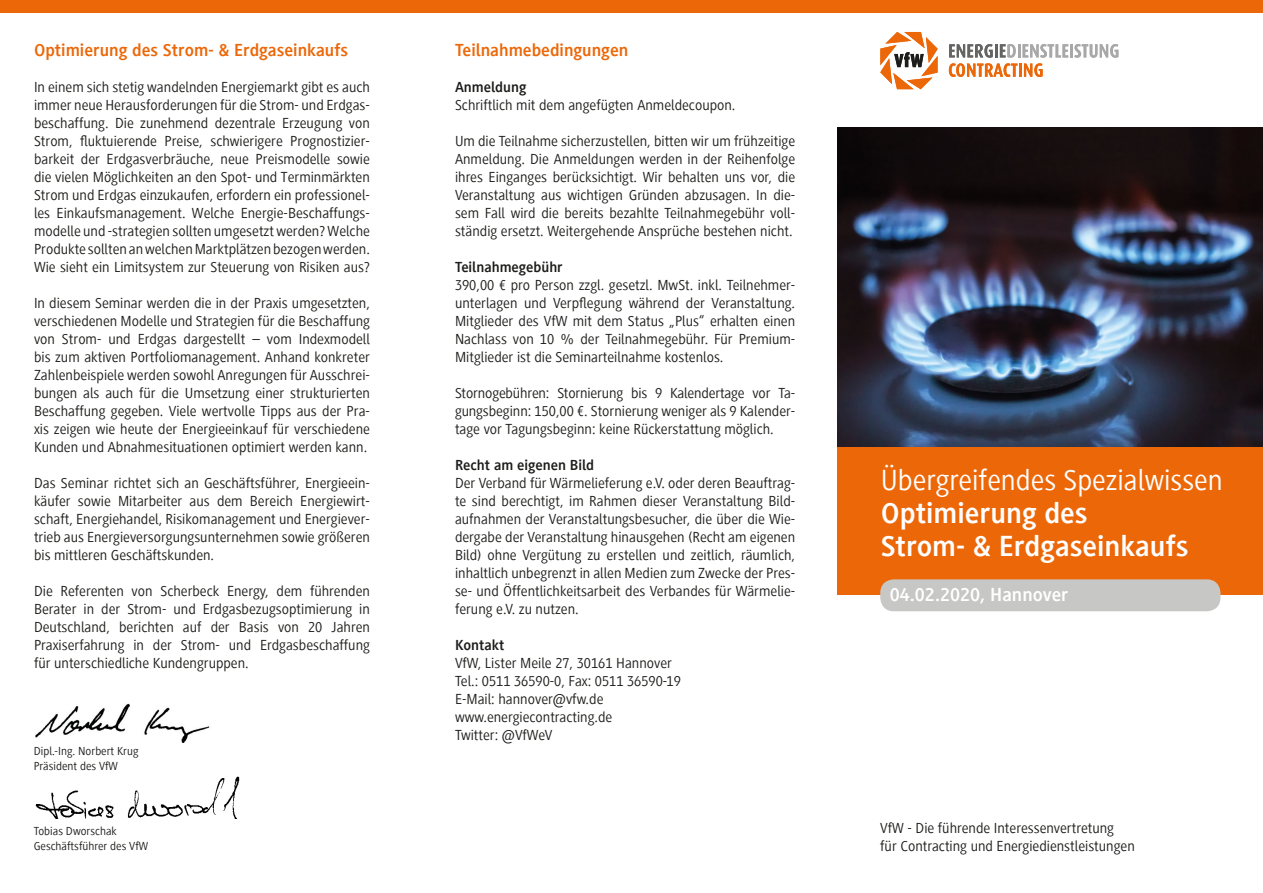
<style>
.page{position:relative;width:1263px;height:893px;background:#fff}
.page>*{position:absolute;margin:0;border:0;box-sizing:border-box;transform-origin:0 0}
.t1{font:700 30px/33px "Generis Sans Com";color:#fff}
.t2{font:30px "Generis Sans Com";color:#fff}
.t3{font:700 19.5px "Generis Sans Com";color:#fff}
.t4{font:700 18px "Generis Sans Com";color:#ec6708}
.t5{font:15px/18px "Generis Sans Com";color:#1d1d1b;text-align:justify}
.t6{font:700 15px "Generis Sans Com";color:#1d1d1b}
.t7{font:12px/15px "Generis Sans Com";color:#1d1d1b}
</style>
<div class="page">
<div style="left:400px;top:0;width:450px;height:13px;background:#ec6708"></div>
<div style="left:0;top:0;width:432px;height:13px;background:#ec6708"></div>
<div style="left:825px;top:0;width:438px;height:13px;background:#ec6708"></div>
<div style="left:838px;top:446px;width:425px;height:149px;background:#ec6708"></div>
<svg style="left:880px;top:32px;width:58px;height:57px"></svg>
<svg style="left:949px;top:44px;width:169px;height:33px"></svg>
<div style="left:880px;top:579px;width:340px;height:32px;background:#c7c7c6;border-radius:14px"></div>
<img style="left:838px;top:128px;width:425px;height:318px">
<img style="left:35px;top:776px;width:205px;height:43px">
<img style="left:35px;top:703px;width:175px;height:39px">
<p class="t4" style="left:34px;top:40px;width:316px">Optimierung des Strom- &amp; Erdgaseinkaufs</p>
<p class="t5" style="left:34px;top:78px;width:337px">In einem sich stetig wandelnden Energiemarkt gibt es auch immer neue Herausforderungen für die Strom- und Erdgas&shy;beschaffung. Die zunehmend dezentrale Erzeugung von Strom, fluktuierende Preise, schwierigere Prognostizier&shy;barkeit der Erdgasverbräuche, neue Preismodelle sowie die vielen Möglichkeiten an den Spot- und Terminmärkten Strom und Erdgas einzukaufen, erfordern ein professionel&shy;les Einkaufsmanagement. Welche Energie-Beschaffungs&shy;modelle und -strategien sollten umgesetzt werden? Welche Produkte sollten an welchen Marktplätzen bezogen werden.<br>Wie sieht ein Limitsystem zur Steuerung von Risiken aus?</p>
<p class="t5" style="left:34px;top:294px;width:337px">In diesem Seminar werden die in der Praxis umgesetzten, verschiedenen Modelle und Strategien für die Beschaffung von Strom- und Erdgas dargestellt – vom Indexmodell bis zum aktiven Portfoliomanagement. Anhand konkreter Zahlenbeispiele werden sowohl Anregungen für Ausschrei&shy;bungen als auch für die Umsetzung einer strukturierten Beschaffung gegeben. Viele wertvolle Tipps aus der Pra&shy;xis zeigen wie heute der Energieeinkauf für verschiedene Kunden und Abnahmesituationen optimiert werden kann.</p>
<p class="t5" style="left:34px;top:474px;width:337px">Das Seminar richtet sich an Geschäftsführer, Energieein&shy;käufer sowie Mitarbeiter aus dem Bereich Energiewirt&shy;schaft, Energiehandel, Risikomanagement und Energiever&shy;trieb aus Energieversorgungsunternehmen sowie größeren bis mittleren Geschäftskunden.</p>
<p class="t5" style="left:34px;top:582px;width:337px">Die Referenten von Scherbeck Energy, dem führenden Berater in der Strom- und Erdgasbezugsoptimierung in Deutschland, berichten auf der Basis von 20 Jahren Praxiserfahrung in der Strom- und Erdgasbeschaffung für unterschiedliche Kundengruppen.</p>
<p class="t7" style="left:34px;top:743px;width:106px">Dipl.-Ing. Norbert Krug<br>Präsident des VfW</p>
<p class="t7" style="left:34px;top:823px;width:116px">Tobias Dworschak<br>Geschäftsführer des VfW</p>
<p class="t4" style="left:455px;top:40px;width:175px">Teilnahmebedingungen</p>
<p class="t6" style="left:455px;top:78px;width:73px">Anmeldung</p>
<p class="t5" style="left:455px;top:96px;width:282px">Schriftlich mit dem angefügten Anmeldecoupon.</p>
<p class="t5" style="left:455px;top:132px;width:342px">Um die Teilnahme sicherzustellen, bitten wir um frühzeitige Anmeldung. Die Anmeldungen werden in der Reihenfolge ihres Einganges berücksichtigt. Wir behalten uns vor, die Veranstaltung aus wichtigen Gründen abzusagen. In die&shy;sem Fall wird die bereits bezahlte Teilnahmegebühr voll&shy;ständig ersetzt. Weitergehende Ansprüche bestehen nicht.</p>
<p class="t6" style="left:455px;top:258px;width:109px">Teilnahmegebühr</p>
<p class="t5" style="left:455px;top:276px;width:342px">390,00 € pro Person zzgl. gesetzl. MwSt. inkl. Teilnehmer&shy;unterlagen und Verpflegung während der Veranstaltung.<br>Mitglieder des VfW mit dem Status „Plus“ erhalten einen Nachlass von 10 % der Teilnahmegebühr. Für Premium-Mitglieder ist die Seminarteilnahme kostenlos.</p>
<p class="t5" style="left:455px;top:384px;width:342px">Stornogebühren: Stornierung bis 9 Kalendertage vor Ta&shy;gungsbeginn: 150,00 €. Stornierung weniger als 9 Kalender&shy;tage vor Tagungsbeginn: keine Rückerstattung möglich.</p>
<p class="t6" style="left:455px;top:456px;width:141px">Recht am eigenen Bild</p>
<p class="t5" style="left:455px;top:474px;width:342px">Der Verband für Wärmelieferung e.V. oder deren Beauftrag&shy;te sind berechtigt, im Rahmen dieser Veranstaltung Bild&shy;aufnahmen der Veranstaltungsbesucher, die über die Wie&shy;dergabe der Veranstaltung hinausgehen (Recht am eigenen Bild) ohne Vergütung zu erstellen und zeitlich, räumlich, inhaltlich unbegrenzt in allen Medien zum Zwecke der Pres&shy;se- und Öffentlichkeitsarbeit des Verbandes für Wärmelie&shy;ferung e.V. zu nutzen.</p>
<p class="t6" style="left:455px;top:636px;width:51px">Kontakt</p>
<p class="t5" style="left:455px;top:654px;width:227px;text-align:left">VfW, Lister Meile 27, 30161 Hannover<br>Tel.: 0511 36590-0, Fax: 0511 36590-19<br>E-Mail: hannover@vfw.de www.energiecontracting.de<br>Twitter: @VfWeV</p>
<h1 class="t2" style="left:881px;top:463px;width:343px">Übergreifendes Spezialwissen</h1>
<h1 class="t1" style="left:881px;top:496px;width:309px">Optimierung des<br>Strom- &amp; Erdgaseinkaufs</h1>
<h2 class="t3" style="left:890px;top:584px;width:180px">04.02.2020, Hannover</h2>
<p class="t5" style="left:880px;top:819px;width:256px">VfW - Die führende Interessenvertretung<br>für Contracting und Energiedienstleistungen</p>
</div>
